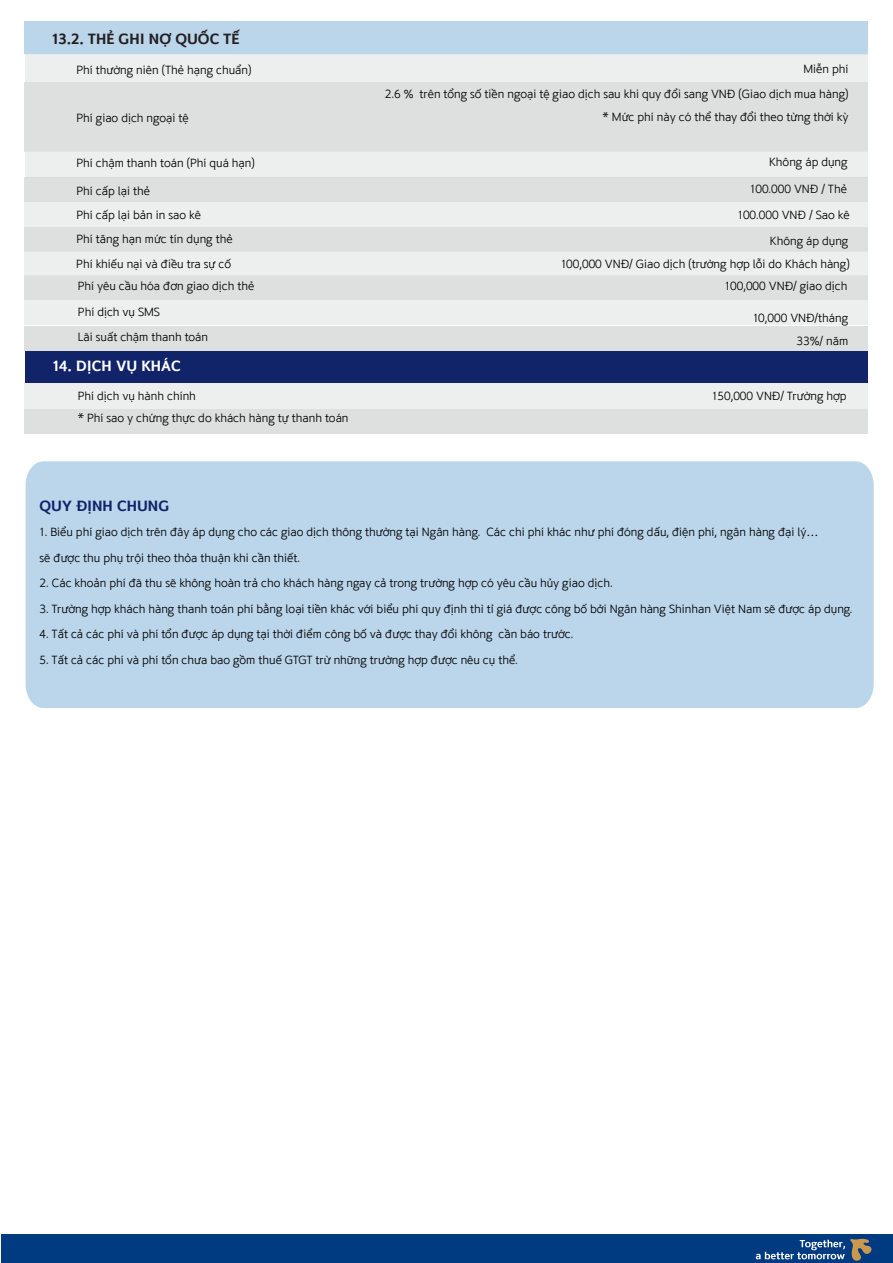
<style>
.page{position:relative;width:893px;height:1263px;background:#fff}
.page>*{position:absolute;margin:0;border:0;box-sizing:border-box;transform-origin:0 0}
.t1{font:700 15px "Shinhan";color:#231f20}
.t2{font:700 15px "Shinhan";color:#fff}
.t3{font:700 15px "Shinhan";color:#112369}
.t4{font:300 12px/24.5px "Shinhan";color:#000}
.s1{font-family:"Myriad Pro";font-weight:400}
</style>
<div class="page">
<div style="left:25px;top:275px;width:842px;height:25px;background:#dee0e0"></div>
<div style="left:25px;top:300px;width:842px;height:25px;background:#edeeee"></div>
<div style="left:25px;top:326px;width:842px;height:25px;background:#dee0e0"></div>
<div style="left:25px;top:383px;width:842px;height:26px;background:#edeeee"></div>
<div style="left:25px;top:352px;width:842px;height:31px;background:#112369"></div>
<div style="left:25px;top:409px;width:842px;height:24px;background:#dee0e0"></div>
<div style="left:25px;top:21px;width:842px;height:34px;background:#bbd5eb"></div>
<div style="left:25px;top:55px;width:842px;height:27px;background:#edeeee"></div>
<div style="left:25px;top:82px;width:842px;height:69px;background:#dee0e0"></div>
<div style="left:25px;top:227px;width:842px;height:25px;background:#dee0e0"></div>
<div style="left:26px;top:151px;width:841px;height:26px;background:#edeeee"></div>
<div style="left:25px;top:202px;width:842px;height:25px;background:#edeeee"></div>
<div style="left:25px;top:177px;width:842px;height:25px;background:#dee0e0"></div>
<div style="left:25px;top:251px;width:842px;height:25px;background:#edeeee"></div>
<div style="left:26px;top:461px;width:848px;height:247px;background:#bbd5eb"></div>
<div style="left:1px;top:1235px;width:892px;height:28px;background:#003a80"></div>
<svg style="left:756px;top:1238px;width:116px;height:23px"></svg>
<p class="t1" style="left:52px;top:29px;width:189px">13.2. THẺ GHI NỢ QUỐC TẾ</p>
<p class="t4" style="left:76px;top:57px;width:176px">Phí thường niên (Thẻ hạng chuẩn)</p>
<p class="t4" style="left:76px;top:105px;width:114px">Phí giao dịch ngoại tệ</p>
<p class="t4" style="left:76px;top:151px;width:180px">Phí chậm thanh toán (Phí quá hạn)</p>
<p class="t4" style="left:76px;top:178px;width:158px">Phí cấp lại thẻ<br>Phí cấp lại bản in sao kê<br>Phí tăng hạn mức tín dụng thẻ<br>Phí khiếu nại và điều tra sự cố</p>
<p class="t4" style="left:78px;top:273px;width:178px;line-height:26px">Phí yêu cầu hóa đơn giao dịch thẻ<br>Phí dịch vụ SMS</p>
<p class="t4" style="left:78px;top:324px;width:132px">Lãi suất chậm thanh toán</p>
<p class="t4" style="left:803px;top:56px;width:46px">Miễn phí</p>
<p class="t4" style="left:385px;top:83px;width:465px;line-height:22.5px;text-align:right">2.6 % trên tổng số tiền ngoại tệ giao dịch sau khi quy đổi sang VNĐ (Giao dịch mua hàng) * Mức phí này có thể thay đổi theo từng thời kỳ</p>
<p class="t4" style="left:769px;top:150px;width:80px">Không áp dụng</p>
<p class="t4" style="left:738px;top:175px;width:113px;line-height:26.2px;text-align:right">100.000 VNĐ / Thẻ<br>100.000 VNĐ / Sao kê<br>Không áp dụng</p>
<p class="t4" style="left:561px;top:251px;width:290px">100,000 VNĐ/ Giao dịch (trường hợp lỗi do Khách hàng)</p>
<p class="t4" style="left:725px;top:274px;width:124px">100,000 VNĐ/ giao dịch</p>
<p class="t4" style="left:753px;top:307px;width:97px;line-height:22.5px;text-align:right">10,000 VNĐ/tháng<br>33%/ năm</p>
<p class="t2" style="left:53px;top:355px;width:129px">14. DỊCH VỤ KHÁC</p>
<p class="t4" style="left:78px;top:384px;width:272px;line-height:22.5px">Phí dịch vụ hành chính<br>* Phí sao y chứng thực do khách hàng tự thanh toán</p>
<p class="t4" style="left:712px;top:383px;width:136px">150,000 VNĐ/ Trường hợp</p>
<p class="t3" style="left:40px;top:495px;width:131px">QUY ĐỊNH CHUNG</p>
<p class="t4" style="left:40px;top:519px;width:780px;line-height:25.5px">1. Biểu phí giao dịch trên đây áp dụng cho các giao dịch thông thường tại Ngân hàng. Các chi phí khác như phí đóng dấu, điện phí, ngân hàng đại lý<span class="s1">… </span>sẽ được thu phụ trội theo thỏa thuận khi cần thiết.</p>
<p class="t4" style="left:40px;top:571px;width:575px">2. Các khoản phí đã thu sẽ không hoàn trả cho khách hàng ngay cả trong trường hợp có yêu cầu hủy giao dịch.</p>
<p class="t4" style="left:40px;top:596px;width:814px">3. Trường hợp khách hàng thanh toán phí bằng loại tiền khác với biểu phí quy định thì tỉ giá được công bố bởi Ngân hàng Shinhan Việt Nam sẽ được áp dụng.</p>
<p class="t4" style="left:40px;top:622px;width:535px">4. Tất cả các phí và phí tổn được áp dụng tại thời điểm công bố và được thay đổi không cần báo trước.</p>
<p class="t4" style="left:40px;top:647px;width:480px">5. Tất cả các phí và phí tổn chưa bao gồm thuế GTGT trừ những trường hợp được nêu cụ thể.</p>
</div>
